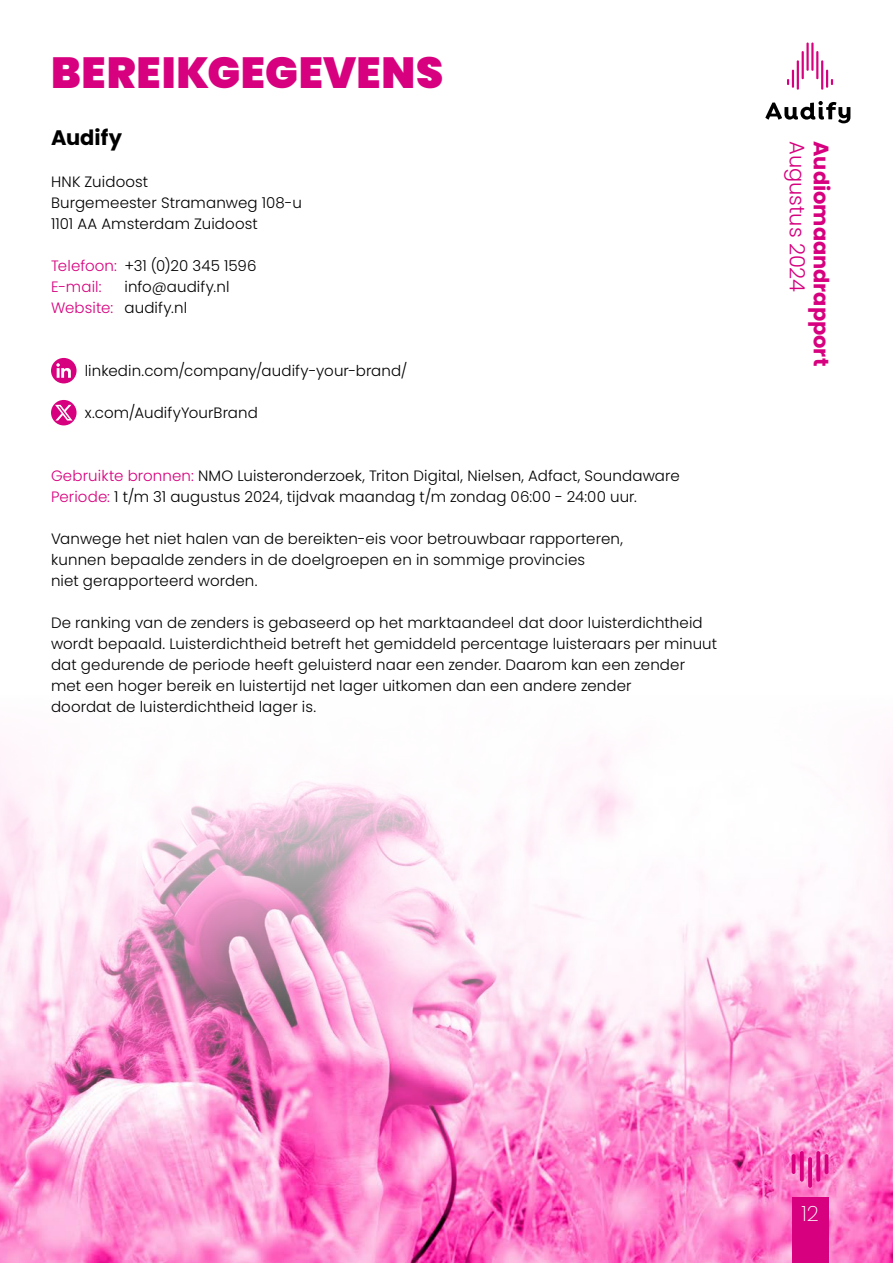
<style>
.page{position:relative;width:893px;height:1263px;background:#fff}
.page>*{position:absolute;margin:0;border:0;box-sizing:border-box;transform-origin:0 0}
.t1{font:900 43.5px "Poppins";letter-spacing:.015em;color:#d7007e}
.t2{font:700 21px "Poppins";color:#d7007e}
.t3{font:300 21px "Poppins";letter-spacing:-.005em;color:#d7007e}
.t4{font:700 21px "Poppins";color:#000}
.t5{font:200 21px "Poppins";color:#fff}
.t6{font:300 15px/21px "Poppins";letter-spacing:.01em;color:#000}
.t7{font:300 15px/21px "Poppins";letter-spacing:.01em;color:#d7007e}
.s1{color:#000}
.s2{color:#d7007e}
</style>
<div class="page">
<img style="left:0;top:737px;width:893px;height:526px">
<div style="left:792px;top:1197px;width:36px;height:66px;background:#d7007e"></div>
<hr style="left:792px;top:1154px;width:3px;height:20px;background:#d7007e;border-radius:2px">
<hr style="left:825px;top:1154px;width:3px;height:20px;background:#d7007e;border-radius:2px">
<svg style="left:800px;top:1151px;width:4px;height:30px"></svg>
<svg style="left:808px;top:1157px;width:4px;height:31px"></svg>
<svg style="left:816px;top:1151px;width:4px;height:30px"></svg>
<svg style="left:765px;top:101px;width:85px;height:22px"></svg>
<svg style="left:787px;top:70px;width:7px;height:18px"></svg>
<hr style="left:797px;top:60px;width:2px;height:30px;background:#d7007e">
<hr style="left:802px;top:51px;width:2px;height:28px;background:#d7007e">
<hr style="left:806px;top:43px;width:3px;height:28px;background:#d7007e">
<hr style="left:821px;top:60px;width:2px;height:30px;background:#d7007e">
<svg style="left:826px;top:70px;width:7px;height:18px"></svg>
<hr style="left:816px;top:51px;width:2px;height:28px;background:#d7007e">
<hr style="left:811px;top:43px;width:2px;height:28px;background:#d7007e">
<div style="left:51px;top:358px;width:26px;height:25px;background:#d7007e;border-radius:50%"></div>
<svg style="left:56px;top:363px;width:15px;height:15px"></svg>
<svg style="left:51px;top:400px;width:26px;height:25px"></svg>
<svg style="left:55px;top:405px;width:17px;height:16px"></svg>
<h1 class="t1" style="left:51px;top:48px;width:394px">BEREIKGEGEVENS</h1>
<h2 class="t4" style="left:51px;top:125px;width:72px">Audify</h2>
<p class="t6" style="left:51px;top:171px;width:252px">HNK Zuidoost<br>Burgemeester Stramanweg 108-u<br>1101 AA Amsterdam Zuidoost</p>
<p class="t7" style="left:51px;top:255px;width:207px">Telefoon: <span class="s1">+31 (0)20 345 1596<br></span>E-mail:</p>
<p class="t6" style="left:51px;top:276px;width:180px;text-indent:74px">info@audify.nl<br><span class="s2">Website:</span> audify.nl</p>
<p class="t6" style="left:85px;top:360px;width:324px">linkedin.com/company/audify-your-brand/</p>
<p class="t6" style="left:85px;top:402px;width:175px">x.com/AudifyYourBrand</p>
<p class="t6" style="left:51px;top:465px;width:630px"><span class="s2">Gebruikte bronnen:</span> NMO Luisteronderzoek, Triton Digital, Nielsen, Adfact, Soundaware<br><span class="s2">Periode:</span> 1 t/m 31 augustus 2024, tijdvak maandag t/m zondag 06:00 - 24:00 uur.</p>
<p class="t6" style="left:51px;top:528px;width:573px">Vanwege het niet halen van de bereikten-eis voor betrouwbaar rapporteren, kunnen bepaalde zenders in de doelgroepen en in sommige provincies<br>niet gerapporteerd worden.</p>
<p class="t6" style="left:51px;top:612px;width:668px">De ranking van de zenders is gebaseerd op het marktaandeel dat door luisterdichtheid wordt bepaald. Luisterdichtheid betreft het gemiddeld percentage luisteraars per minuut dat gedurende de periode heeft geluisterd naar een zender. Daarom kan een zender met een hoger bereik en luistertijd net lager uitkomen dan een andere zender<br>doordat de luisterdichtheid lager is.</p>
<h2 class="t3" style="left:809px;top:141px;width:152px;rotate:90deg">Augustus 2024</h2>
<h2 class="t2" style="left:833px;top:141px;width:226px;rotate:90deg">Audiomaandrapport</h2>
<h2 class="t5" style="left:801px;top:1201px;width:19px">12</h2>
</div>
